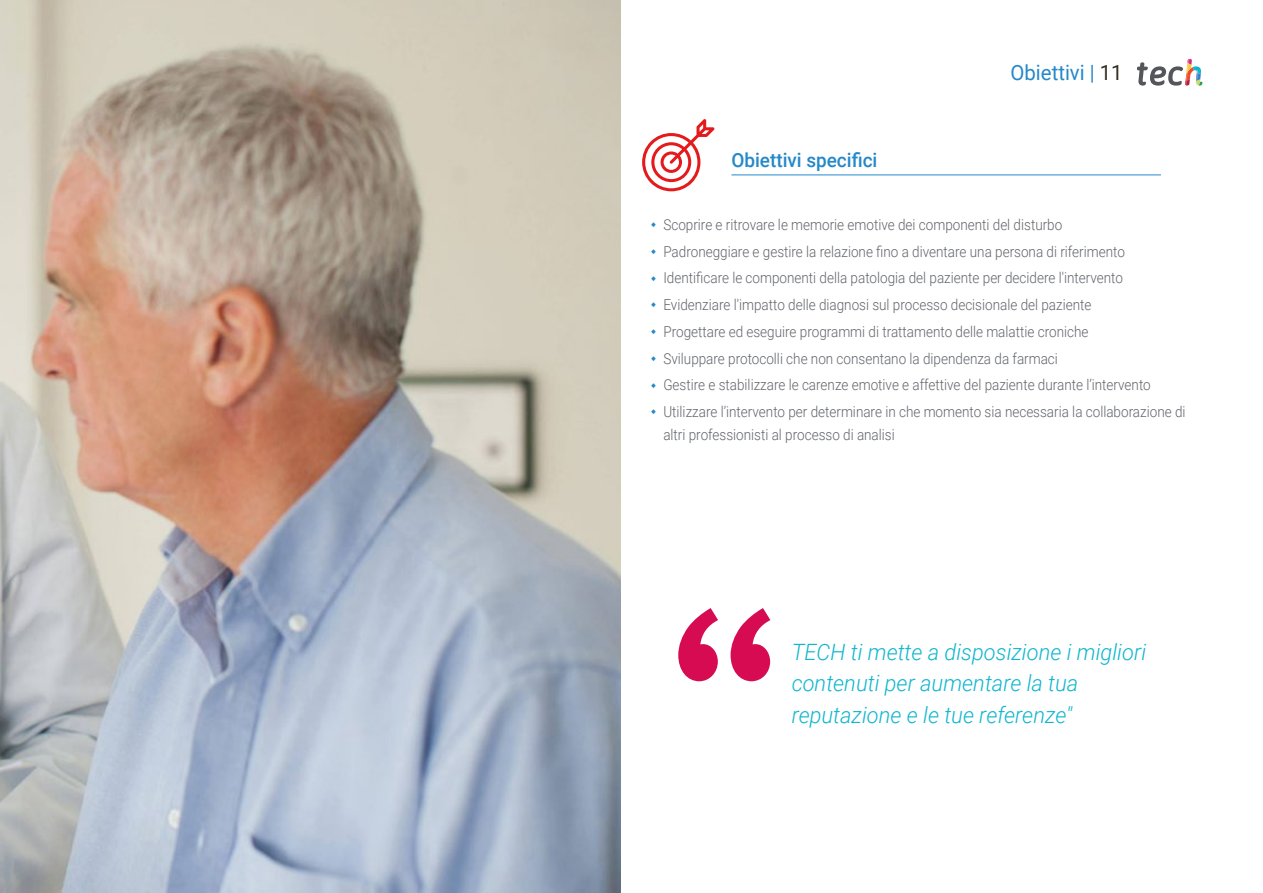
<style>
.page{position:relative;width:1263px;height:893px;background:#fff}
.page>*{position:absolute;margin:0;border:0;box-sizing:border-box;transform-origin:0 0}
.t1{font:italic 300 22.5px/31.5px "Roboto";color:#0fb6cf}
.t2{font:21px "Roboto";color:#2488c9}
.t3{font:500 19.5px "Roboto";color:#2488c9}
.t4{font:300 15px/26.7px "Roboto";color:#61646a;scale:.9 1}
.s1{color:#312e20}
</style>
<div class="page">
<hr style="left:731px;top:175px;width:430px;height:1px;background:#2488c9">
<svg style="left:642px;top:119px;width:72px;height:72px"></svg>
<img style="left:0;top:0;width:621px;height:893px">
<svg style="left:1137px;top:59px;width:65px;height:27px"></svg>
<svg style="left:678px;top:608px;width:92px;height:73px"></svg>
<h3 class="t3" style="left:731px;top:146px;width:147px">Obiettivi specifici</h3>
<h2 class="t2" style="left:1010px;top:57px;width:114px">Obiettivi | <span class="s1">11</span></h2>
<p class="t4" style="left:663px;top:211px;width:582px">Scoprire e ritrovare le memorie emotive dei componenti del disturbo<br>Padroneggiare e gestire la relazione fino a diventare una persona di riferimento Identificare le componenti della patologia del paziente per decidere l'intervento Evidenziare l'impatto delle diagnosi sul processo decisionale del paziente<br>Progettare ed eseguire programmi di trattamento delle malattie croniche<br>Sviluppare protocolli che non consentano la dipendenza da farmaci<br>Gestire e stabilizzare le carenze emotive e affettive del paziente durante l’intervento Utilizzare l’intervento per determinare in che momento sia necessaria la collaborazione di</p>
<p class="t4" style="left:663px;top:420px;width:259px">altri professionisti al processo di analisi</p>
<h1 class="t1" style="left:792px;top:635px;width:356px">TECH ti mette a disposizione i migliori contenuti per aumentare la tua reputazione e le tue referenze"</h1>
</div>
